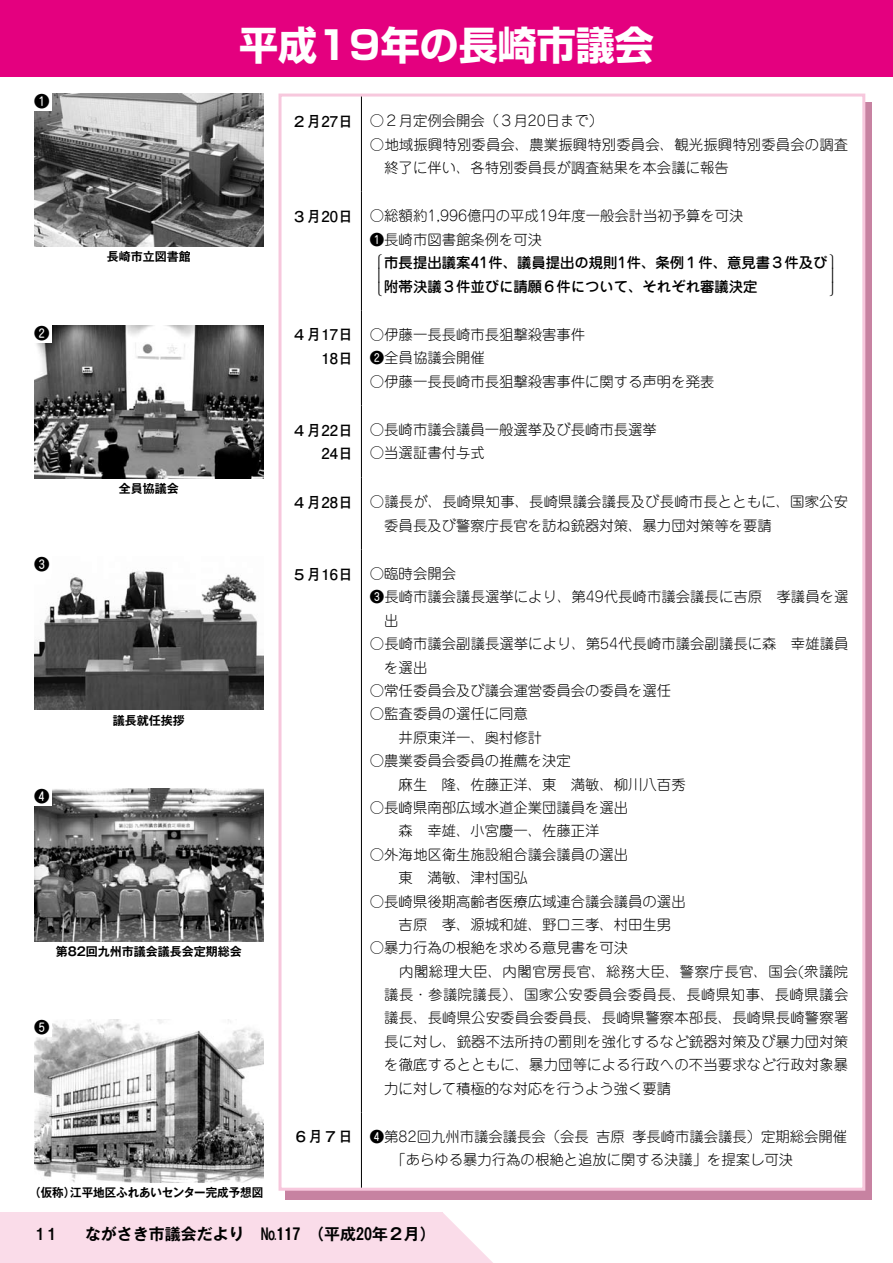
<style>
.page{position:relative;width:893px;height:1263px;background:#fff}
.page>*{position:absolute;margin:0;border:0;box-sizing:border-box;transform-origin:0 0}
.t1{font:700 39px "Shin Go Pr 5";color:#fff}
.t2{font:700 15.9px "Gothic MB101 Pr 5 De";color:#000}
.t3{font:500 15.45px "Jun 34 Pro";color:#000}
.t4{font:500 15.45px "Gothic MB101 Pr 5";color:#000}
.t5{font:700 14.85px/23.4px "Futo Go B101 Pr 5";color:#000;text-align:right}
.t6{font:300 14.4px/23.4px "Jun 101 Pro";color:#000}
.t7{font:500 14.4px/23.4px "Jun 34 Pro";color:#000}
.t8{font:300 14.4px "Jun 101 Pro";letter-spacing:.03em;color:#000}
.t9{font:300 14.4px "Jun 101 Pro";letter-spacing:.035em;color:#000}
.t10{font:700 12px "Gothic MB101 Pr 5 De";color:#000}
.t11{font:700 12px "Gothic MB101 Pr 5 De";color:#000;scale:.96 1}
.s1{font-family:"Jun 34 Pro";font-weight:500}
</style>
<div class="page">
<div style="left:0;top:1212px;width:442px;height:51px;background:#fadce9"></div>
<svg style="left:442px;top:1212px;width:51px;height:51px"></svg>
<div style="left:0;top:0;width:893px;height:77px;background:#e4007f"></div>
<img style="left:34px;top:94px;width:230px;height:153px">
<div style="left:34px;top:94px;width:17px;height:17px;background:#fff"></div>
<img style="left:34px;top:325px;width:230px;height:153px">
<div style="left:34px;top:325px;width:17px;height:17px;background:#fff"></div>
<img style="left:34px;top:1020px;width:230px;height:162px">
<div style="left:34px;top:1020px;width:17px;height:17px;background:#fff"></div>
<img style="left:34px;top:571px;width:230px;height:139px">
<div style="left:34px;top:557px;width:17px;height:17px;background:#fff"></div>
<img style="left:34px;top:788px;width:230px;height:153px">
<div style="left:34px;top:788px;width:17px;height:17px;background:#fff"></div>
<div style="left:279px;top:94px;width:586px;height:1097px;border:3px solid #f7c8dd"></div>
<hr style="left:361px;top:97px;width:1px;height:95px;background:#000">
<hr style="left:361px;top:192px;width:1px;height:118px;background:#000">
<hr style="left:361px;top:310px;width:1px;height:95px;background:#000">
<hr style="left:361px;top:405px;width:1px;height:73px;background:#000">
<hr style="left:361px;top:478px;width:1px;height:71px;background:#000">
<hr style="left:361px;top:549px;width:1px;height:563px;background:#000">
<hr style="left:361px;top:1112px;width:1px;height:75px;background:#000">
<p class="t3" style="left:34px;top:89px;width:17px">1</p>
<p class="t3" style="left:34px;top:321px;width:17px">2</p>
<p class="t3" style="left:34px;top:552px;width:17px">3</p>
<p class="t10" style="left:107px;top:247px;width:85px">長崎市立図書館</p>
<p class="t10" style="left:119px;top:478px;width:61px">全員協議会</p>
<h1 class="t1" style="left:239px;top:14px;width:416px">平成19年の長崎市議会</h1>
<p class="t5" style="left:292px;top:108px;width:63px">２月27日</p>
<p class="t5" style="left:292px;top:203px;width:63px">３月20日</p>
<p class="t6" style="left:370px;top:107px;width:235px">○２月定例会開会（３月20日まで(</p>
<p class="t6" style="left:384px;top:131px;width:465px;text-indent:-14px">○地域振興特別委員会、農業振興特別委員会、観光振興特別委員会の調査終了に伴い、各特別委員長が調査結果を本会議に報告</p>
<p class="t6" style="left:370px;top:202px;width:375px">○総額約1,996億円の平成19年度一般会計当初予算を可決</p>
<p class="t6" style="left:370px;top:226px;width:174px"><span class="s1">❶</span>長崎市図書館条例を可決</p>
<p class="t7" style="left:370px;top:250px;width:459px">　市長提出議案41件、議員提出の規則1件、条例１件、意見書３件及び　附帯決議３件並びに請願６件について、それぞれ審議決定</p>
<p class="t5" style="left:292px;top:322px;width:63px">４月17日<br>18日</p>
<p class="t6" style="left:370px;top:321px;width:217px">○伊藤一長長崎市長狙撃殺害事件<br><span class="s1">❷</span>全員協議会開催</p>
<p class="t6" style="left:370px;top:368px;width:346px">○伊藤一長長崎市長狙撃殺害事件に関する声明を発表</p>
<p class="t5" style="left:292px;top:417px;width:63px">４月22日<br>24日</p>
<p class="t6" style="left:370px;top:416px;width:289px">○長崎市議会議員一般選挙及び長崎市長選挙</p>
<p class="t6" style="left:370px;top:440px;width:116px">○当選証書付与式</p>
<p class="t6" style="left:370px;top:488px;width:480px">○議長が、長崎県知事、長崎県議会議長及び長崎市長とともに、国家公安</p>
<p class="t5" style="left:292px;top:489px;width:63px">４月28日</p>
<p class="t5" style="left:292px;top:561px;width:63px">５月16日</p>
<p class="t6" style="left:384px;top:512px;width:389px">委員長及び警察庁長官を訪ね銃器対策、暴力団対策等を要請</p>
<p class="t6" style="left:370px;top:560px;width:88px">○臨時会開会</p>
<p class="t3" style="left:34px;top:784px;width:17px">4</p>
<p class="t10" style="left:113px;top:710px;width:73px">議長就任挨拶</p>
<p class="t10" style="left:56px;top:941px;width:188px">第82回九州市議会議長会定期総会</p>
<p class="t3" style="left:34px;top:1015px;width:17px">5</p>
<p class="t11" style="left:29px;top:1182px;width:50px">（仮称）</p>
<p class="t11" style="left:70px;top:1182px;width:203px">江平地区ふれあいセンター完成予想図</p>
<p class="t5" style="left:293px;top:1124px;width:61px">６月７日</p>
<p class="t6" style="left:370px;top:584px;width:480px"><span class="s1">❸</span>長崎市議会議長選挙により、第49代長崎市議会議長に吉原　孝議員を選</p>
<p class="t6" style="left:384px;top:607px;width:16px">出</p>
<p class="t6" style="left:791px;top:630px;width:59px">幸雄議員</p>
<p class="t6" style="left:384px;top:630px;width:401px;text-indent:-14px">○長崎市議会副議長選挙により、第54代長崎市議会副議長に森　を選出</p>
<p class="t6" style="left:370px;top:677px;width:303px">○常任委員会及び議会運営委員会の委員を選任</p>
<p class="t6" style="left:399px;top:701px;width:145px;text-indent:-29px">○監査委員の選任に同意井原東洋一、奥村修計</p>
<p class="t6" style="left:442px;top:747px;width:245px;text-indent:-72px">○農業委員会委員の推薦を決定<br>隆、佐藤正洋、東　満敏、柳川八百秀</p>
<p class="t6" style="left:399px;top:771px;width:37px">麻生　</p>
<p class="t6" style="left:427px;top:794px;width:202px;text-indent:-57px">○長崎県南部広域水道企業団議員を選出幸雄、小宮慶一、佐藤正洋</p>
<p class="t6" style="left:399px;top:817px;width:23px">森　</p>
<p class="t6" style="left:427px;top:841px;width:202px;text-indent:-57px">○外海地区衛生施設組合議会議員の選出満敏、津村国弘</p>
<p class="t6" style="left:399px;top:864px;width:23px">東　</p>
<p class="t6" style="left:370px;top:864px;width:23px">　　</p>
<p class="t6" style="left:442px;top:888px;width:245px;text-indent:-72px">○長崎県後期高齢者医療広域連合議会議員の選出孝、源城和雄、野口三孝、村田生男</p>
<p class="t6" style="left:399px;top:911px;width:37px">吉原　</p>
<p class="t6" style="left:370px;top:934px;width:260px">○暴力行為の根絶を求める意見書を可決</p>
<p class="t9" style="left:399px;top:960px;width:451px">内閣総理大臣、内閣官房長官、総務大臣、警察庁長官、国会(衆議院</p>
<p class="t8" style="left:384px;top:983px;width:466px">議長・参議院議長）、国家公安委員会委員長、長崎県知事、長崎県議会</p>
<p class="t6" style="left:384px;top:1005px;width:466px">議長、長崎県公安委員会委員長、長崎県警察本部長、長崎県長崎警察署</p>
<p class="t6" style="left:384px;top:1028px;width:465px">長に対し、銃器不法所持の罰則を強化するなど銃器対策及び暴力団対策</p>
<p class="t6" style="left:384px;top:1051px;width:465px">を徹底するとともに、暴力団等による行政への不当要求など行政対象暴</p>
<p class="t6" style="left:384px;top:1075px;width:289px">力に対して積極的な対応を行うよう強く要請</p>
<p class="t6" style="left:632px;top:1123px;width:217px">孝長崎市議会議長）定期総会開催</p>
<p class="t6" style="left:370px;top:1123px;width:256px"><span class="s1">❹</span>第82回九州市議会議長会（会長　吉原</p>
<p class="t6" style="left:370px;top:1146px;width:425px">　　「あらゆる暴力行為の根絶と追放に関する決議」を提案し可決</p>
<p class="t4" style="left:34px;top:1221px;width:25px">11</p>
<p class="t2" style="left:85px;top:1220px;width:217px">ながさき市議会だより　№117</p>
<p class="t2" style="left:308px;top:1220px;width:129px">（平成20年２月(</p>
</div>
